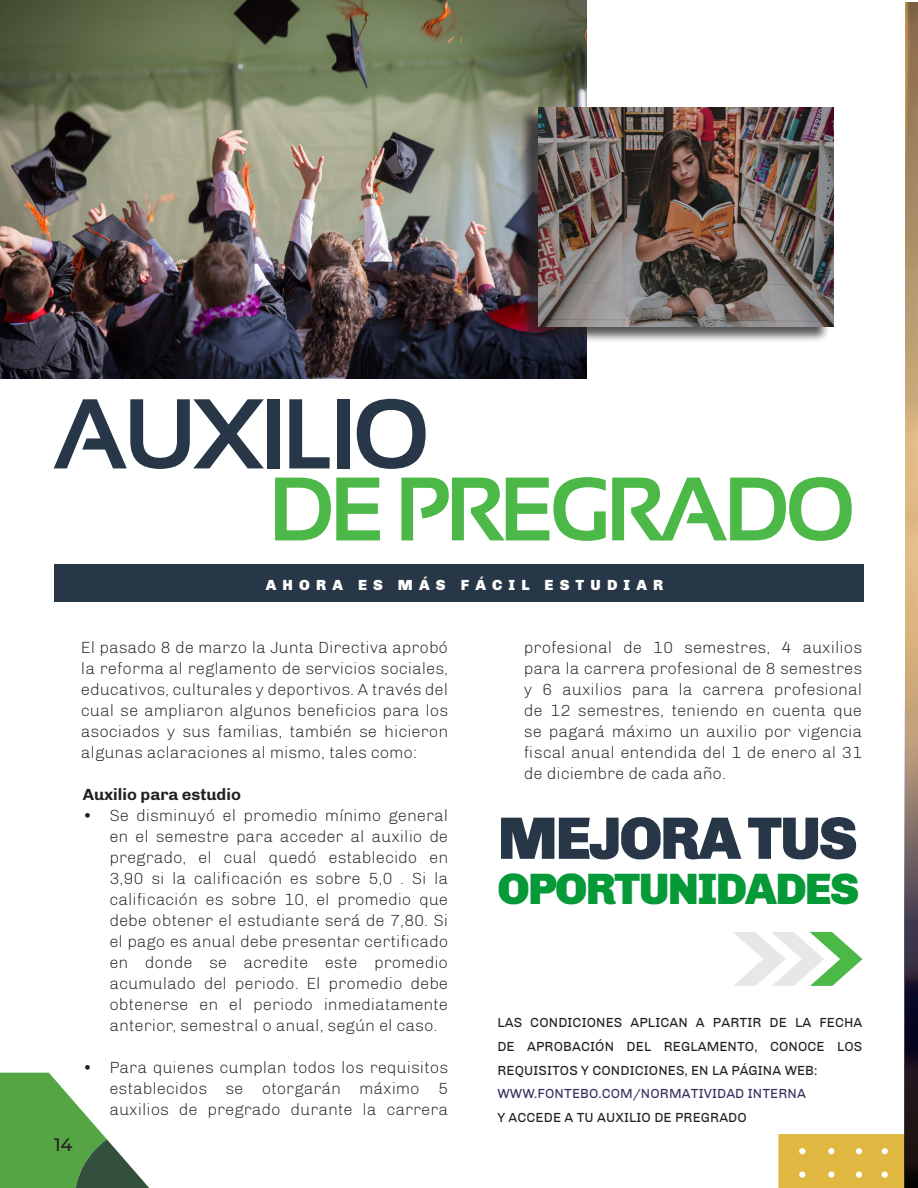
<style>
.page{position:relative;width:918px;height:1188px;background:#fff}
.page>*{position:absolute;margin:0;border:0;box-sizing:border-box;transform-origin:0 0}
.t1{font:700 99px "Sansation";letter-spacing:-.05em;color:#283747}
.t2{font:700 90px "Sansation";letter-spacing:-.05em;color:#4cb848}
.t3{font:900 60px "Chivo";letter-spacing:-.04em;color:#283747}
.t4{font:900 45px "Chivo";letter-spacing:-.04em;color:#059938}
.t5{font:500 18px "Montserrat";color:#231f20}
.t6{font:300 16.5px/21px "Chivo";color:#231f20;text-align:justify}
.t7{font:700 16.5px "Chivo";color:#231f20}
.t8{font:900 15px "Chivo";letter-spacing:.41em;color:#fff}
.t9{font:13.5px/23.7px "Chivo";letter-spacing:.01em;color:#231f20;text-align:justify}
.t10{font:13.5px "Chivo";letter-spacing:.01em;color:#383060}
</style>
<div class="page">
<svg style="left:778px;top:1134px;width:126px;height:54px;background:#e1ba48"></svg>
<svg style="left:0;top:1073px;width:149px;height:115px"></svg>
<img style="left:905px;top:2px;width:13px;height:621px">
<svg style="left:904px;top:623px;width:14px;height:565px;background:#655550"></svg>
<div style="left:54px;top:565px;width:810px;height:37px;background:#283747"></div>
<svg style="left:733px;top:932px;width:130px;height:54px"></svg>
<img style="left:0;top:0;width:586px;height:379px">
<div style="left:518px;top:108px;width:312px;height:235px;background:#231f20;opacity:.75"></div>
<img style="left:538px;top:108px;width:296px;height:218px">
<p class="t1" style="left:52px;top:379px;width:379px">AUXILIO</p>
<p class="t2" style="left:269px;top:459px;width:589px">DE PREGRADO</p>
<p class="t8" style="left:266px;top:576px;width:399px">AHORA ES MÁS FÁCIL ESTUDIAR</p>
<p class="t5" style="left:54px;top:1132px;width:20px">14</p>
<p class="t6" style="left:81px;top:637px;width:369px">El pasado 8 de marzo la Junta Directiva aprobó la reforma al reglamento de servicios sociales, educativos, culturales y deportivos. A través del cual se ampliaron algunos beneficios para los asociados y sus familias, también se hicieron algunas aclaraciones al mismo, tales como:</p>
<p class="t7" style="left:83px;top:784px;width:160px">Auxilio para estudio</p>
<p class="t6" style="left:110px;top:805px;width:340px;text-indent:-27px">• Se disminuyó el promedio mínimo general en el semestre para acceder al auxilio de pregrado, el cual quedó establecido en 3,90 si la calificación es sobre 5,0 . Si la calificación es sobre 10, el promedio que debe obtener el estudiante será de 7,80. Si el pago es anual debe presentar certificado en donde se acredite este promedio acumulado del periodo. El promedio debe obtenerse en el periodo inmediatamente anterior, semestral o anual, según el caso.</p>
<p class="t6" style="left:110px;top:1057px;width:340px;text-indent:-27px">• Para quienes cumplan todos los requisitos establecidos se otorgarán máximo 5 auxilios de pregrado durante la carrera</p>
<p class="t6" style="left:524px;top:637px;width:340px">profesional de 10 semestres, 4 auxilios para la carrera profesional de 8 semestres y 6 auxilios para la carrera profesional de 12 semestres, teniendo en cuenta que se pagará máximo un auxilio por vigencia fiscal anual entendida del 1 de enero al 31 de diciembre de cada año.</p>
<p class="t3" style="left:498px;top:803px;width:362px">MEJORA TUS</p>
<p class="t4" style="left:498px;top:862px;width:363px">OPORTUNIDADES</p>
<p class="t9" style="left:497px;top:1011px;width:367px">LAS CONDICIONES APLICAN A PARTIR DE LA FECHA DE APROBACIÓN DEL REGLAMENTO, CONOCE LOS REQUISITOS Y CONDICIONES, EN LA PÁGINA WEB:</p>
<p class="t10" style="left:497px;top:1086px;width:310px">WWW.FONTEBO.COM/NORMATIVIDAD INTERNA</p>
<p class="t9" style="left:497px;top:1106px;width:251px">Y ACCEDE A TU AUXILIO DE PREGRADO</p>
</div>
